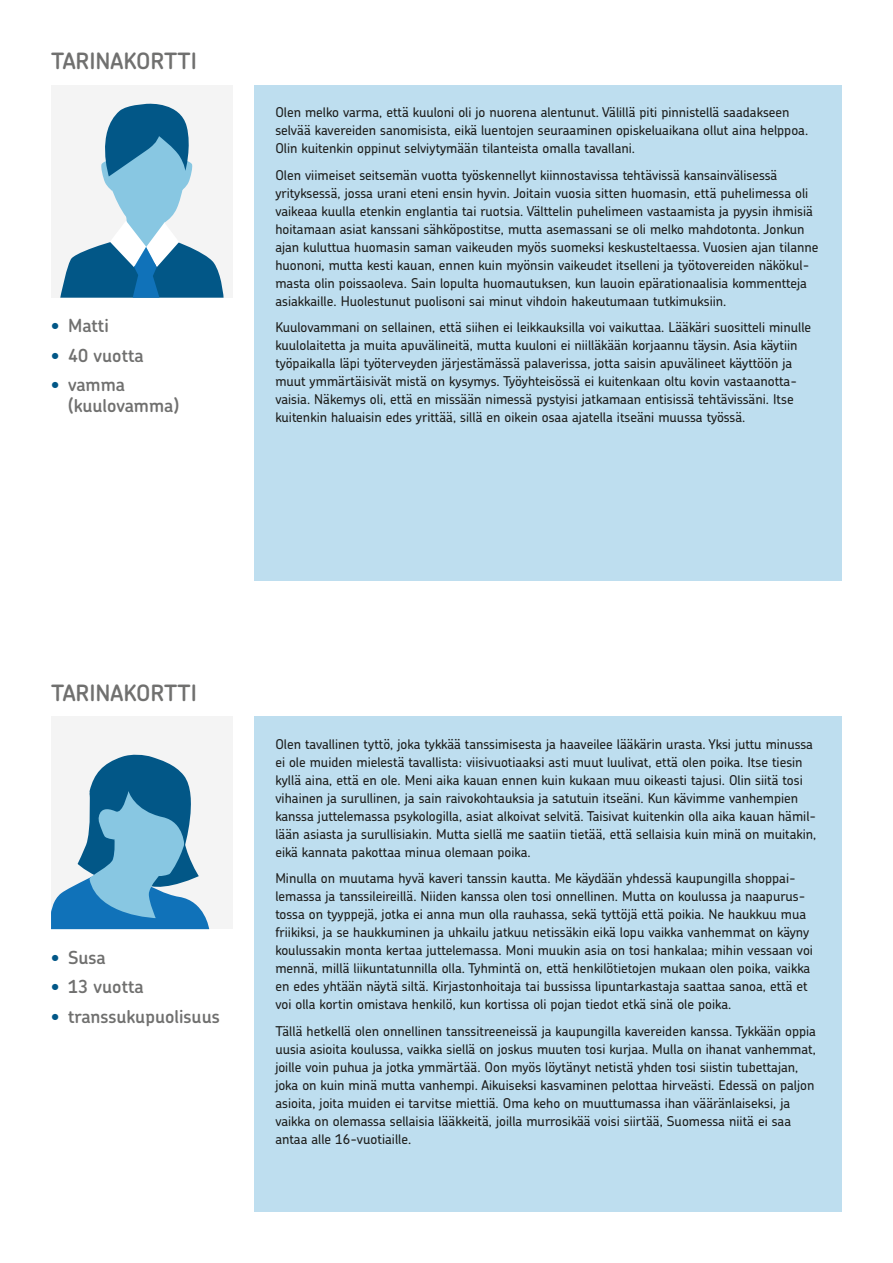
<style>
.page{position:relative;width:893px;height:1263px;background:#fff}
.page>*{position:absolute;margin:0;border:0;box-sizing:border-box;transform-origin:0 0}
.t1{font:600 22.5px "Chevin";color:#70706f}
.t2{font:600 18px/21px "Chevin";color:#70706f}
.t3{font:500 13.5px/18px "Chevin";color:#1d1d1b}
.s1{color:#025787}
</style>
<div class="page">
<div style="left:51px;top:716px;width:182px;height:213px;background:#f4f4f4"></div>
<div style="left:51px;top:85px;width:182px;height:213px;background:#f4f4f4"></div>
<div style="left:254px;top:85px;width:588px;height:495px;background:#bedeef"></div>
<div style="left:254px;top:716px;width:588px;height:496px;background:#bedeef"></div>
<svg style="left:60px;top:103px;width:164px;height:195px"></svg>
<svg style="left:51px;top:754px;width:158px;height:175px"></svg>
<h1 class="t1" style="left:51px;top:46px;width:147px">TARINAKORTTI</h1>
<h2 class="t2" style="left:51px;top:315px;width:59px"><span class="s1">•</span> Matti</h2>
<h2 class="t2" style="left:51px;top:344px;width:94px"><span class="s1">•</span> 40 vuotta</h2>
<h2 class="t2" style="left:68px;top:374px;width:113px;text-indent:-17px"><span class="s1">•</span> vamma (kuulovamma)</h2>
<p class="t3" style="left:275px;top:103px;width:534px">Olen melko varma, että kuuloni oli jo nuorena alentunut. Välillä piti pinnistellä saadakseen selvää kavereiden sanomisista, eikä luentojen seuraaminen opiskeluaikana ollut aina helppoa.<br>Olin kuitenkin oppinut selviytymään tilanteista omalla tavallani.</p>
<p class="t3" style="left:275px;top:165px;width:545px">Olen viimeiset seitsemän vuotta työskennellyt kiinnostavissa tehtävissä kansainvälisessä yrityksessä, jossa urani eteni ensin hyvin. Joitain vuosia sitten huomasin, että puhelimessa oli vaikeaa kuulla etenkin englantia tai ruotsia. Välttelin puhelimeen vastaamista ja pyysin ihmisiä hoitamaan asiat kanssani sähköpostitse, mutta asemassani se oli melko mahdotonta. Jonkun ajan kuluttua huomasin saman vaikeuden myös suomeksi keskusteltaessa. Vuosien ajan tilanne huononi, mutta kesti kauan, ennen kuin myönsin vaikeudet itselleni ja työtovereiden näkökul&shy;masta olin poissaoleva. Sain lopulta huomautuksen, kun lauoin epärationaalisia kommentteja asiakkaille. Huolestunut puolisoni sai minut vihdoin hakeutumaan tutkimuksiin.</p>
<p class="t3" style="left:275px;top:318px;width:537px">Kuulovammani on sellainen, että siihen ei leikkauksilla voi vaikuttaa. Lääkäri suositteli minulle kuulolaitetta ja muita apuvälineitä, mutta kuuloni ei niilläkään korjaannu täysin. Asia käytiin työpaikalla läpi työterveyden järjestämässä palaverissa, jotta saisin apuvälineet käyttöön ja muut ymmärtäisivät mistä on kysymys. Työyhteisössä ei kuitenkaan oltu kovin vastaanotta&shy;vaisia. Näkemys oli, että en missään nimessä pystyisi jatkamaan entisissä tehtävissäni. Itse kuitenkin haluaisin edes yrittää, sillä en oikein osaa ajatella itseäni muussa työssä.</p>
<h1 class="t1" style="left:51px;top:678px;width:147px">TARINAKORTTI</h1>
<h2 class="t2" style="left:51px;top:946px;width:56px"><span class="s1">•</span> Susa</h2>
<h2 class="t2" style="left:51px;top:976px;width:94px"><span class="s1">•</span> 13 vuotta</h2>
<h2 class="t2" style="left:51px;top:1005px;width:170px"><span class="s1">•</span> transsukupuolisuus</h2>
<p class="t3" style="left:275px;top:734px;width:543px">Olen tavallinen tyttö, joka tykkää tanssimisesta ja haaveilee lääkärin urasta. Yksi juttu minussa ei ole muiden mielestä tavallista: viisivuotiaaksi asti muut luulivat, että olen poika. Itse tiesin kyllä aina, että en ole. Meni aika kauan ennen kuin kukaan muu oikeasti tajusi. Olin siitä tosi vihainen ja surullinen, ja sain raivokohtauksia ja satutuin itseäni. Kun kävimme vanhempien kanssa juttelemassa psykologilla, asiat alkoivat selvitä. Taisivat kuitenkin olla aika kauan hämil&shy;lään asiasta ja surullisiakin. Mutta siellä me saatiin tietää, että sellaisia kuin minä on muitakin, eikä kannata pakottaa minua olemaan poika.</p>
<p class="t3" style="left:275px;top:869px;width:539px">Minulla on muutama hyvä kaveri tanssin kautta. Me käydään yhdessä kaupungilla shoppai&shy;lemassa ja tanssileireillä. Niiden kanssa olen tosi onnellinen. Mutta on koulussa ja naapurus&shy;tossa on tyyppejä, jotka ei anna mun olla rauhassa, sekä tyttöjä että poikia. Ne haukkuu mua friikiksi, ja se haukkuminen ja uhkailu jatkuu netissäkin eikä lopu vaikka vanhemmat on käyny koulussakin monta kertaa juttelemassa. Moni muukin asia on tosi hankalaa; mihin vessaan voi mennä, millä liikuntatunnilla olla. Tyhmintä on, että henkilötietojen mukaan olen poika, vaikka en edes yhtään näytä siltä. Kirjastonhoitaja tai bussissa lipuntarkastaja saattaa sanoa, että et voi olla kortin omistava henkilö, kun kortissa oli pojan tiedot etkä sinä ole poika.</p>
<p class="t3" style="left:275px;top:1021px;width:542px">Tällä hetkellä olen onnellinen tanssitreeneissä ja kaupungilla kavereiden kanssa. Tykkään oppia uusia asioita koulussa, vaikka siellä on joskus muuten tosi kurjaa. Mulla on ihanat vanhemmat, joille voin puhua ja jotka ymmärtää. Oon myös löytänyt netistä yhden tosi siistin tubettajan, joka on kuin minä mutta vanhempi. Aikuiseksi kasvaminen pelottaa hirveästi. Edessä on paljon asioita, joita muiden ei tarvitse miettiä. Oma keho on muuttumassa ihan vääränlaiseksi, ja vaikka on olemassa sellaisia lääkkeitä, joilla murrosikää voisi siirtää, Suomessa niitä ei saa antaa alle 16-vuotiaille.</p>
</div>
